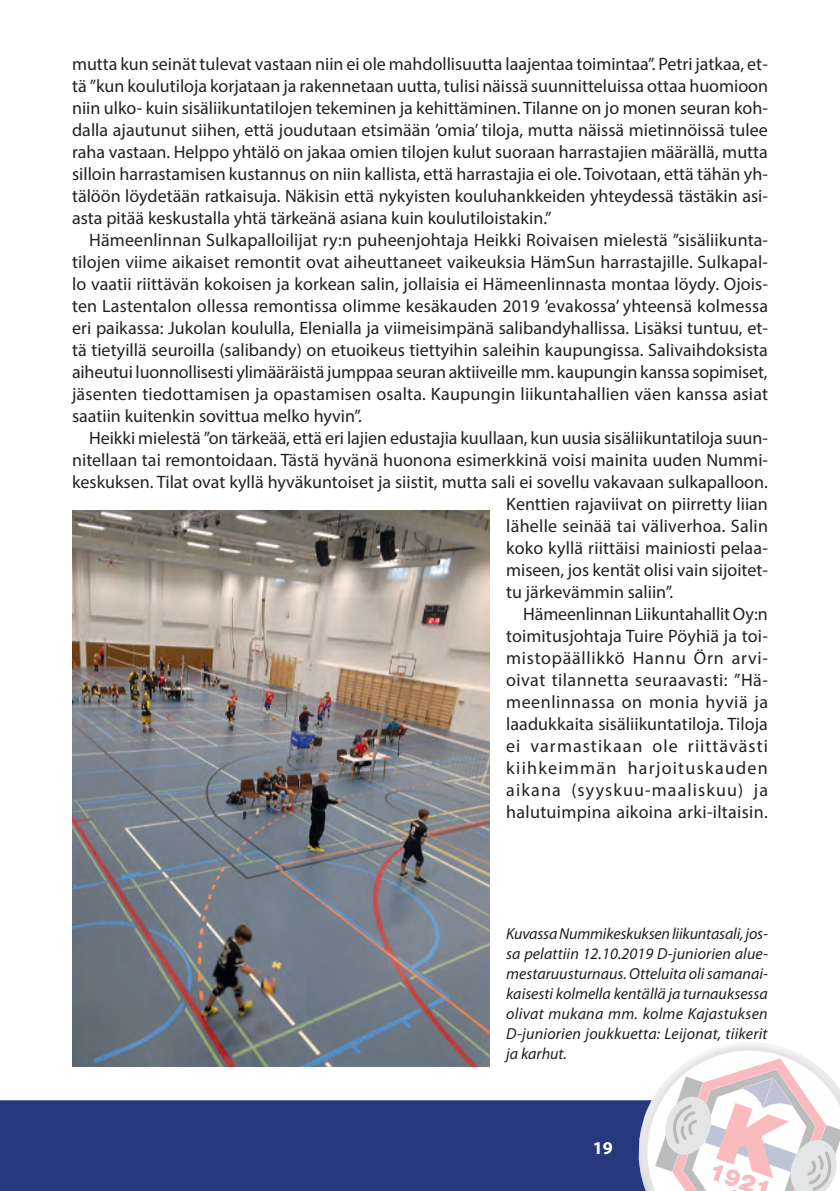
<style>
.page{position:relative;width:840px;height:1191px;background:#fff}
.page>*{position:absolute;margin:0;border:0;box-sizing:border-box;transform-origin:0 0}
.leipis_sis{font:18px/22px "Myriad Pro";color:#222;text-align:justify}
.t1{font:700 18px "Myriad Pro";color:#fff}
.Kuvateksti{font:italic 16px/20px "Myriad Pro";letter-spacing:.015em;color:#231f20;text-align:justify}
</style>
<div class="page">
<div style="left:1px;top:1100px;width:606px;height:91px;background:#27387f"></div>
<svg style="left:0;top:1100px;width:1px;height:91px"></svg>
<svg style="left:607px;top:1044px;width:232px;height:147px"></svg>
<img style="left:72px;top:510px;width:417px;height:556px">
<p class="leipis_sis" style="left:72px;top:53px;width:697px">mutta kun seinät tulevat vastaan niin ei ole mahdollisuutta laajentaa toimintaa”. Petri jatkaa, et&shy;tä ”kun koulutiloja korjataan ja rakennetaan uutta, tulisi näissä suunnitteluissa ottaa huomioon niin ulko- kuin sisäliikuntatilojen tekeminen ja kehittäminen. Tilanne on jo monen seuran koh&shy;dalla ajautunut siihen, että joudutaan etsimään ’omia’ tiloja, mutta näissä mietinnöissä tulee raha vastaan. Helppo yhtälö on jakaa omien tilojen kulut suoraan harrastajien määrällä, mutta silloin harrastamisen kustannus on niin kallista, että harrastajia ei ole. Toivotaan, että tähän yh&shy;tälöön löydetään ratkaisuja. Näkisin että nykyisten kouluhankkeiden yhteydessä tästäkin asi&shy;asta pitää keskustalla yhtä tärkeänä asiana kuin koulutiloistakin.”</p>
<p class="leipis_sis" style="left:72px;top:229px;width:697px;text-indent:17px">Hämeenlinnan Sulkapalloilijat ry:n puheenjohtaja Heikki Roivaisen mielestä ”sisäliikunta&shy;tilojen viime aikaiset remontit ovat aiheuttaneet vaikeuksia HämSun harrastajille. Sulkapal&shy;lo vaatii riittävän kokoisen ja korkean salin, jollaisia ei Hämeenlinnasta montaa löydy. Ojois&shy;ten Lastentalon ollessa remontissa olimme kesäkauden 2019 ’evakossa’ yhteensä kolmessa eri paikassa: Jukolan koululla, Elenialla ja viimeisimpänä salibandyhallissa. Lisäksi tuntuu, et&shy;tä tietyillä seuroilla (salibandy) on etuoikeus tiettyihin saleihin kaupungissa. Salivaihdoksista aiheutui luonnollisesti ylimääräistä jumppaa seuran aktiiveille mm. kaupungin kanssa sopimiset, jäsenten tiedottamisen ja opastamisen osalta. Kaupungin liikuntahallien väen kanssa asiat saatiin kuitenkin sovittua melko hyvin”.</p>
<p class="leipis_sis" style="left:89px;top:427px;width:680px">Heikki mielestä ”on tärkeää, että eri lajien edustajia kuullaan, kun uusia sisäliikuntatiloja suun-</p>
<p class="leipis_sis" style="left:72px;top:449px;width:697px">nitellaan tai remontoidaan. Tästä hyvänä huonona esimerkkinä voisi mainita uuden Nummi-</p>
<p class="leipis_sis" style="left:72px;top:471px;width:697px">keskuksen. Tilat ovat kyllä hyväkuntoiset ja siistit, mutta sali ei sovellu vakavaan sulkapalloon.</p>
<p class="leipis_sis" style="left:506px;top:493px;width:263px">Kenttien rajaviivat on piirretty liian</p>
<p class="leipis_sis" style="left:506px;top:515px;width:263px">lähelle seinää tai väliverhoa. Salin</p>
<p class="leipis_sis" style="left:506px;top:537px;width:263px">koko kyllä riittäisi mainiosti pelaa-</p>
<p class="leipis_sis" style="left:506px;top:559px;width:263px">miseen, jos kentät olisi vain sijoitet-</p>
<p class="leipis_sis" style="left:506px;top:581px;width:168px">tu järkevämmin saliin”.</p>
<p class="leipis_sis" style="left:506px;top:603px;width:263px;text-indent:17px">Hämeenlinnan Liikuntahallit Oy:n toimitusjohtaja Tuire Pöyhiä ja toi&shy;mistopäällikkö Hannu Örn arvi&shy;oivat tilannetta seuraavasti: ”Hä&shy;meenlinnassa on monia hyviä ja laadukkaita sisäliikuntatiloja. Tiloja ei varmastikaan ole riittävästi kiihkeimmän harjoituskauden aikana (syyskuu-maaliskuu) ja halutuimpina aikoina arki-iltaisin.</p>
<p class="Kuvateksti" style="left:506px;top:923px;width:263px">Kuvassa Nummikeskuksen liikuntasali, jos&shy;sa pelattiin 12.10.2019 D-juniorien alue&shy;mestaruusturnaus. Otteluita oli samanai&shy;kaisesti kolmella kentällä ja turnauksessa olivat mukana mm. kolme Kajastuksen D-juniorien joukkuetta: Leijonat, tiikerit ja karhut.</p>
<p class="t1" style="left:592px;top:1136px;width:21px">19</p>
</div>
